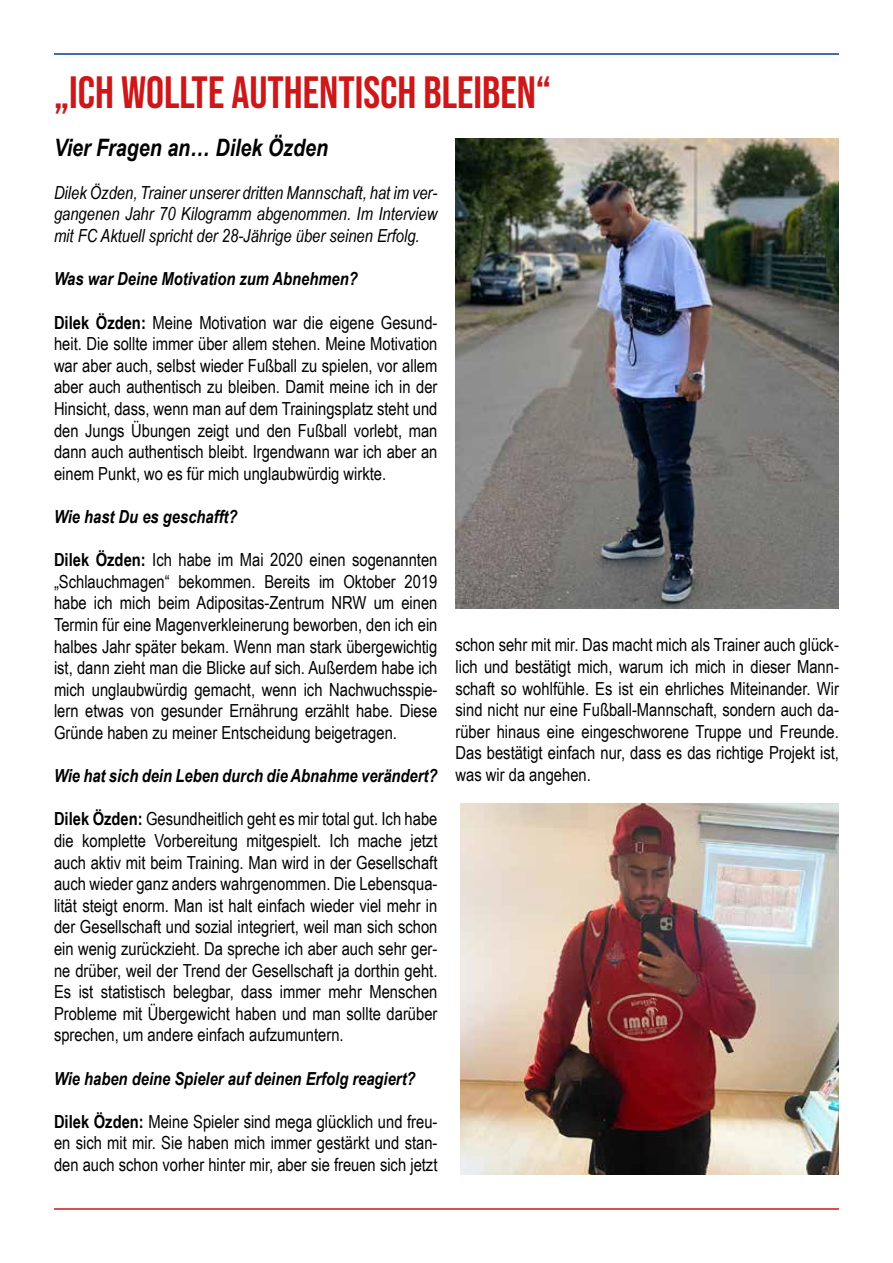
<style>
.page{position:relative;width:893px;height:1263px;background:#fff}
.page>*{position:absolute;margin:0;border:0;box-sizing:border-box;transform-origin:0 0}
.t1{font:45px "Bebas Neue";color:#cd1719}
.t2{font:italic 700 24px "Arial Narrow";color:#000}
.t3{font:18px/21.6px "Arial Narrow";color:#000;text-align:justify}
.t4{font:italic 18px/21.6px "Arial Narrow";color:#000;text-align:justify}
.t5{font:italic 700 18px "Arial Narrow";color:#000}
.s1{font-weight:700}
</style>
<div class="page">
<hr style="left:54px;top:53px;width:785px;height:2px;background:#004185">
<hr style="left:54px;top:1208px;width:785px;height:2px;background:#cd1719">
<img style="left:455px;top:138px;width:384px;height:470px">
<img style="left:461px;top:804px;width:378px;height:370px">
<h1 class="t1" style="left:54px;top:67px;width:498px">„ICH WOLLTE AUTHENTISCH BLEIBEN“</h1>
<h2 class="t2" style="left:54px;top:129px;width:276px">Vier Fragen an… Dilek Özden</h2>
<p class="t4" style="left:54px;top:181px;width:385px">Dilek Özden, Trainer unserer dritten Mannschaft, hat im ver&shy;gangenen Jahr 70 Kilogramm abgenommen. Im Interview mit FC Aktuell spricht der 28-Jährige über seinen Erfolg.</p>
<p class="t5" style="left:54px;top:265px;width:305px">Was war Deine Motivation zum Abnehmen?</p>
<p class="t3" style="left:54px;top:311px;width:385px"><span class="s1">Dilek Özden:</span> Meine Motivation war die eigene Gesund&shy;heit. Die sollte immer über allem stehen. Meine Motivation war aber auch, selbst wieder Fußball zu spielen, vor allem aber auch authentisch zu bleiben. Damit meine ich in der Hinsicht, dass, wenn man auf dem Trainingsplatz steht und den Jungs Übungen zeigt und den Fußball vorlebt, man dann auch authentisch bleibt. Irgendwann war ich aber an einem Punkt, wo es für mich unglaubwürdig wirkte.</p>
<p class="t5" style="left:54px;top:503px;width:185px">Wie hast Du es geschafft?</p>
<p class="t3" style="left:54px;top:548px;width:385px"><span class="s1">Dilek Özden:</span> Ich habe im Mai 2020 einen sogenannten „Schlauchmagen“ bekommen. Bereits im Oktober 2019 habe ich mich beim Adipositas-Zentrum NRW um einen Termin für eine Magenverkleinerung beworben, den ich ein halbes Jahr später bekam. Wenn man stark übergewichtig ist, dann zieht man die Blicke auf sich. Außerdem habe ich mich unglaubwürdig gemacht, wenn ich Nachwuchsspie&shy;lern etwas von gesunder Ernährung erzählt habe. Diese Gründe haben zu meiner Entscheidung beigetragen.</p>
<p class="t5" style="left:54px;top:762px;width:385px">Wie hat sich dein Leben durch die Abnahme verändert?</p>
<p class="t3" style="left:54px;top:807px;width:385px"><span class="s1">Dilek Özden:</span> Gesundheitlich geht es mir total gut. Ich habe die komplette Vorbereitung mitgespielt. Ich mache jetzt auch aktiv mit beim Training. Man wird in der Gesellschaft auch wieder ganz anders wahrgenommen. Die Lebensqua&shy;lität steigt enorm. Man ist halt einfach wieder viel mehr in der Gesellschaft und sozial integriert, weil man sich schon ein wenig zurückzieht. Da spreche ich aber auch sehr ger&shy;ne drüber, weil der Trend der Gesellschaft ja dorthin geht.<br>Es ist statistisch belegbar, dass immer mehr Menschen Probleme mit Übergewicht haben und man sollte darüber sprechen, um andere einfach aufzumuntern.</p>
<p class="t5" style="left:54px;top:1065px;width:363px">Wie haben deine Spieler auf deinen Erfolg reagiert?</p>
<p class="t3" style="left:54px;top:1110px;width:385px"><span class="s1">Dilek Özden:</span> Meine Spieler sind mega glücklich und freu&shy;en sich mit mir. Sie haben mich immer gestärkt und stan&shy;den auch schon vorher hinter mir, aber sie freuen sich jetzt</p>
<p class="t3" style="left:455px;top:634px;width:385px">schon sehr mit mir. Das macht mich als Trainer auch glück&shy;lich und bestätigt mich, warum ich mich in dieser Mann&shy;schaft so wohlfühle. Es ist ein ehrliches Miteinander. Wir sind nicht nur eine Fußball-Mannschaft, sondern auch da&shy;rüber hinaus eine eingeschworene Truppe und Freunde.<br>Das bestätigt einfach nur, dass es das richtige Projekt ist, was wir da angehen.</p>
</div>
